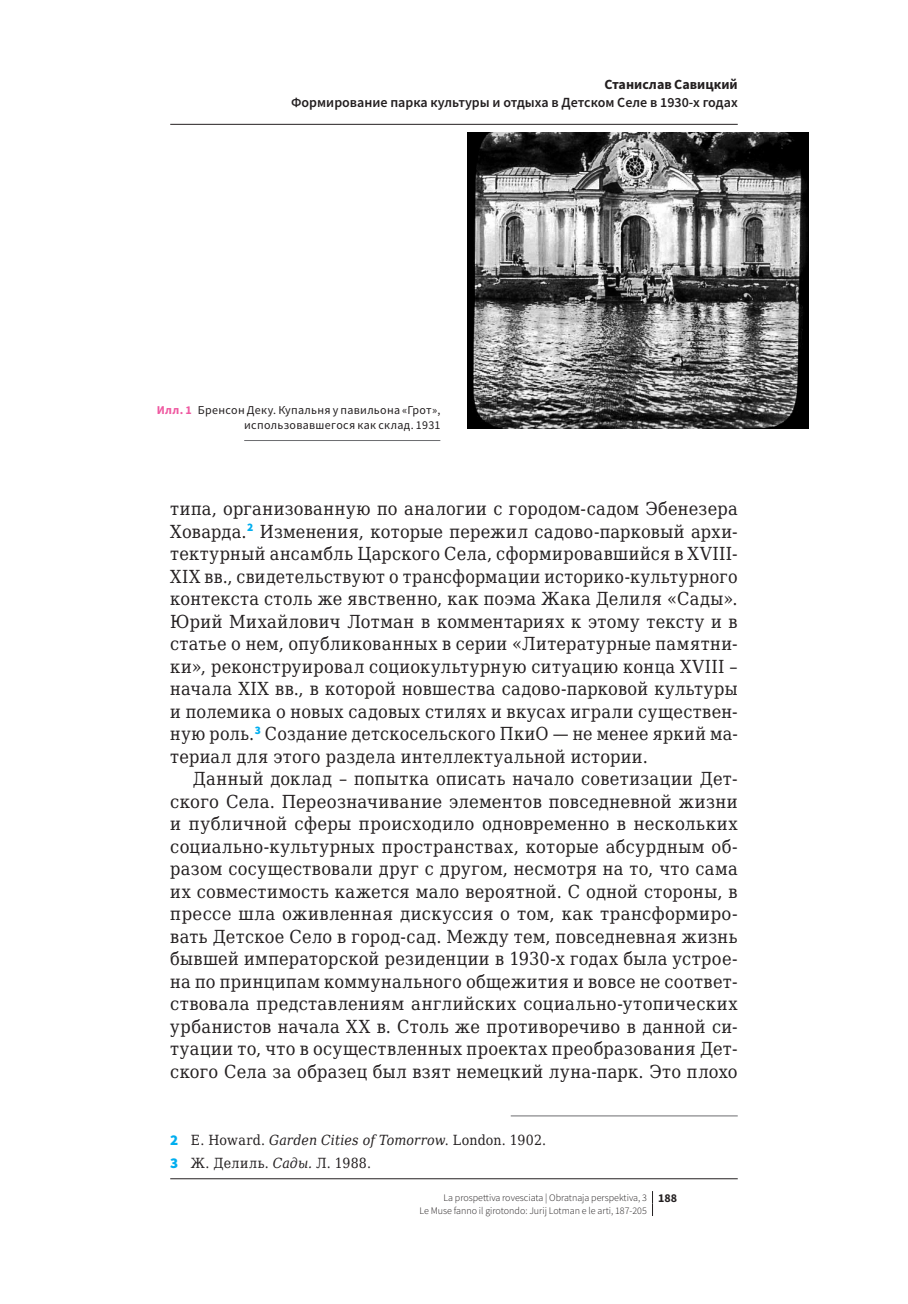
<style>
.page{position:relative;width:908px;height:1304px;background:#fff}
.page>*{position:absolute;margin:0;border:0;box-sizing:border-box;transform-origin:0 0}
._032-ecf-para-2{font:18px/22.4px "DejaVu Serif Condensed";letter-spacing:.015em;color:#231f20;text-align:justify}
._501-ecf-nota-para-1{font:14px "DejaVu Serif Condensed";letter-spacing:.02em;color:#231f20}
.t1{font:600 14px "Source Sans Pro";color:#231f20}
.t2{font:700 14px "Source Sans Pro";color:#231f20}
._055-ecf-figura-dida{font:12px/15px "Source Sans Pro";letter-spacing:.025em;color:#231f20;text-align:right}
.t3{font:300 10px/12.4px "Source Sans Pro";color:#231f20}
.s1{font-weight:700;color:#ef59a1}
.s2{font-family:"Source Sans Pro";font-weight:900;font-size:15px;color:#00aeef}
.s3{font-style:italic}
.s4{font-weight:700;font-size:12px}
</style>
<div class="page">
<svg style="left:652px;top:1191px;width:1px;height:25px"></svg>
<hr style="left:510px;top:1116px;width:227px;height:1px;background:#6c6d70">
<img style="left:467px;top:133px;width:341px;height:296px">
<hr style="left:244px;top:440px;width:196px;height:1px;background:#6c6d70">
<hr style="left:170px;top:124px;width:567px;height:1px;background:#231f20">
<hr style="left:170px;top:1178px;width:567px;height:1px;background:#231f20">
<p class="t2" style="left:604px;top:75px;width:135px">Станислав Савицкий</p>
<p class="t1" style="left:291px;top:94px;width:448px">Формирование парка культуры и отдыха в Детском Селе в 1930-х годах</p>
<p class="_055-ecf-figura-dida" style="left:157px;top:402px;width:285px"><span class="s1">Илл. 1</span> Бренсон Деку. Купальня у павильона «Грот», использовавшегося как склад. 1931</p>
<p class="_032-ecf-para-2" style="left:170px;top:497px;width:568px">типа, организованную по аналогии с городом-садом Эбенезера Ховарда.<sup>2</sup> Изменения, которые пережил садово-парковый архи&shy;тектурный ансамбль Царского Села, сформировавшийся в XVIII-XIX вв., свидетельствуют о трансформации историко-культурного контекста столь же явственно, как поэма Жака Делиля «Сады».<br>Юрий Михайлович Лотман в комментариях к этому тексту и в статье о нем, опубликованных в серии «Литературные памятни&shy;ки», реконструировал социокультурную ситуацию конца XVIII – начала XIX вв., в которой новшества садово-парковой культуры и полемика о новых садовых стилях и вкусах играли существен&shy;ную роль.<sup>3</sup> Создание детскосельского ПкиО — не менее яркий ма&shy;териал для этого раздела интеллектуальной истории.</p>
<p class="_032-ecf-para-2" style="left:170px;top:767px;width:568px;text-indent:23px">Данный доклад – попытка описать начало советизации Дет&shy;ского Села. Переозначивание элементов повседневной жизни и публичной сферы происходило одновременно в нескольких социально-культурных пространствах, которые абсурдным об&shy;разом сосуществовали друг с другом, несмотря на то, что сама их совместимость кажется мало вероятной. С одной стороны, в прессе шла оживленная дискуссия о том, как трансформиро&shy;вать Детское Село в город-сад. Между тем, повседневная жизнь бывшей императорской резиденции в 1930-х годах была устрое&shy;на по принципам коммунального общежития и вовсе не соответ&shy;ствовала представлениям английских социально-утопических урбанистов начала ХХ в. Столь же противоречиво в данной си&shy;туации то, что в осуществленных проектах преобразования Дет&shy;ского Села за образец был взят немецкий луна-парк. Это плохо</p>
<p class="_501-ecf-nota-para-1" style="left:170px;top:1129px;width:377px"><span class="s2">2</span> E. Howard. <span class="s3">Garden Cities of Tomorrow</span>. London. 1902.</p>
<p class="_501-ecf-nota-para-1" style="left:170px;top:1152px;width:202px"><span class="s2">3</span> Ж. Делиль. <span class="s3">Сады.</span> Л. 1988.</p>
<p class="t3" style="left:419px;top:1191px;width:259px;text-indent:24px">La prospettiva rovesciata | Obratnaja perspektiva, 3 <span class="s4">188<br></span>Le Muse fanno il girotondo: Jurij Lotman e le arti, 187-205</p>
</div>
